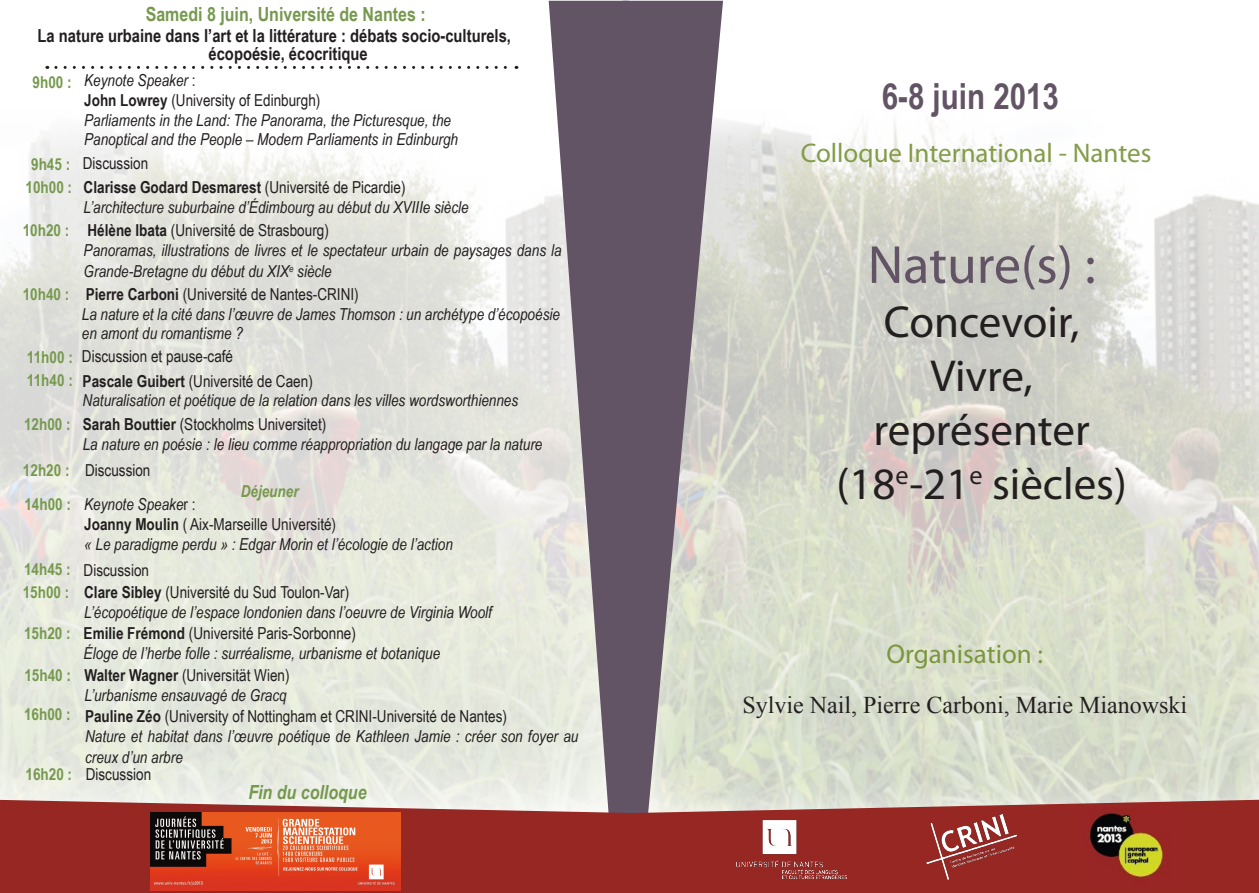
<style>
.page{position:relative;width:1259px;height:893px;background:#fff}
.page>*{position:absolute;margin:0;border:0;box-sizing:border-box;transform-origin:0 0}
.t1{font:54px "Myriad Pro";color:#625465}
.t2{font:45px "Myriad Pro";color:#231f20}
.t3{font:700 36px "Arial Narrow";color:#625465}
.t4{font:27px "Myriad Pro";color:#839c48}
.t5{font:27px "Myriad Pro";color:#7a963f}
.t6{font:24px "Times New Roman";color:#231f20}
.t7{font:700 19.5px "Arial Narrow";color:#76994e}
.t8{font:italic 700 19.5px "Arial Narrow";color:#76994e}
.t9{font:700 18px "Arial Narrow";color:#231f20}
.t10{font:italic 16.5px/21.6px "Arial Narrow";color:#231f20}
.t11{font:16.5px "Arial Narrow";color:#231f20}
.t12{font:700 16.5px "Arial Narrow";color:#76994e}
.t13{font:700 16.5px "Arial Narrow";color:#231f20}
.t14{font:italic 700 16.5px "Arial Narrow";color:#76994e}
.s1{font-style:normal}
.s2{font-weight:700}
.s3{font-weight:400}
</style>
<div class="page">
<img style="left:723px;top:120px;width:536px;height:680px">
<svg style="left:629px;top:1px;width:94px;height:799px;background:#90888e"></svg>
<svg style="left:629px;top:800px;width:630px;height:93px;background:#9e3b36"></svg>
<svg style="left:549px;top:1px;width:80px;height:799px;background:#968e96"></svg>
<svg style="left:56px;top:66px;width:461px;height:3px"></svg>
<svg style="left:0;top:800px;width:629px;height:93px;background:#9f3b36"></svg>
<img style="left:736px;top:819px;width:111px;height:60px">
<img style="left:921px;top:809px;width:100px;height:75px">
<img style="left:1079px;top:808px;width:100px;height:83px">
<img style="left:151px;top:813px;width:249px;height:78px">
<p class="t7" style="left:146px;top:0;width:281px">Samedi 8 juin, Université de Nantes :</p>
<p class="t9" style="left:38px;top:22px;width:475px">La nature urbaine dans l’art et la littérature : débats socio-culturels,</p>
<p class="t9" style="left:208px;top:40px;width:161px">écopoésie, écocritique</p>
<p class="t12" style="left:33px;top:69px;width:41px">9h00 :</p>
<p class="t10" style="left:84px;top:69px;width:113px">Keynote Speaker <span class="s1">:</span></p>
<p class="t11" style="left:84px;top:88px;width:238px"><span class="s2">John Lowrey</span> (University of Edinburgh)</p>
<p class="t10" style="left:84px;top:109px;width:368px">Parliaments in the Land: The Panorama, the Picturesque, the</p>
<p class="t10" style="left:84px;top:128px;width:375px">Panoptical and the People – Modern Parliaments in Edinburgh</p>
<p class="t12" style="left:31px;top:151px;width:41px">9h45 :</p>
<p class="t11" style="left:83px;top:151px;width:67px">Discussion</p>
<p class="t12" style="left:26px;top:174px;width:48px">10h00 :</p>
<p class="t13" style="left:84px;top:174px;width:323px">Clarisse Godard Desmarest <span class="s3">(Université de Picardie)</span></p>
<p class="t10" style="left:84px;top:196px;width:386px">L’architecture suburbaine d’Édimbourg au début du XVIIIe siècle</p>
<p class="t12" style="left:23px;top:218px;width:48px">10h20 :</p>
<p class="t11" style="left:87px;top:218px;width:243px"><span class="s2">Hélène Ibata</span> (Université de Strasbourg)</p>
<p class="t10" style="left:84px;top:239px;width:479px">Panoramas, illustrations de livres et le spectateur urbain de paysages dans la<br>Grande-Bretagne du début du XIX<sup>e</sup> siècle</p>
<p class="t12" style="left:23px;top:281px;width:48px">10h40 :</p>
<p class="t11" style="left:86px;top:282px;width:274px"><span class="s2">Pierre Carboni</span> (Université de Nantes-CRINI)</p>
<p class="t10" style="left:82px;top:304px;width:479px;line-height:19.8px">La nature et la cité dans l’œuvre de James Thomson : un archétype d’écopoésie en amont du romantisme ?</p>
<p class="t12" style="left:27px;top:345px;width:47px">11h00 :</p>
<p class="t11" style="left:82px;top:344px;width:153px">Discussion et pause-café</p>
<p class="t12" style="left:27px;top:368px;width:47px">11h40 :</p>
<p class="t11" style="left:83px;top:369px;width:232px"><span class="s2">Pascale Guibert</span> (Université de Caen)</p>
<p class="t10" style="left:83px;top:389px;width:437px">Naturalisation et poétique de la relation dans les villes wordsworthiennes</p>
<p class="t12" style="left:24px;top:412px;width:48px">12h00 :</p>
<p class="t11" style="left:83px;top:412px;width:245px"><span class="s2">Sarah Bouttier</span> (Stockholms Universitet)</p>
<p class="t10" style="left:83px;top:433px;width:461px">La nature en poésie : le lieu comme réappropriation du langage par la nature</p>
<p class="t12" style="left:23px;top:457px;width:48px">12h20 :</p>
<p class="t11" style="left:85px;top:458px;width:67px">Discussion</p>
<p class="t14" style="left:241px;top:478px;width:59px">Déjeuner</p>
<p class="t12" style="left:24px;top:492px;width:48px">14h00 :</p>
<p class="t10" style="left:84px;top:493px;width:113px">Keynote Speake<span class="s1">r :</span></p>
<p class="t11" style="left:84px;top:512px;width:253px"><span class="s2">Joanny Moulin</span> ( Aix-Marseille Université)</p>
<p class="t10" style="left:84px;top:533px;width:370px">« Le paradigme perdu » : Edgar Morin et l’écologie de l’action</p>
<p class="t12" style="left:23px;top:580px;width:48px">15h00 :</p>
<p class="t11" style="left:84px;top:580px;width:266px"><span class="s2">Clare Sibley</span> (Université du Sud Toulon-Var)</p>
<p class="t10" style="left:84px;top:601px;width:409px">L’écopoétique de l’espace londonien dans l’oeuvre de Virginia Woolf</p>
<p class="t12" style="left:24px;top:621px;width:48px">15h20 :</p>
<p class="t11" style="left:84px;top:621px;width:274px"><span class="s2">Emilie Frémond</span> (Université Paris-Sorbonne)</p>
<p class="t10" style="left:84px;top:642px;width:358px">Éloge de l’herbe folle : surréalisme, urbanisme et botanique</p>
<p class="t12" style="left:24px;top:663px;width:48px">15h40 :</p>
<p class="t11" style="left:84px;top:663px;width:206px"><span class="s2">Walter Wagner</span> (Universität Wien)</p>
<p class="t10" style="left:84px;top:684px;width:204px">L’urbanisme ensauvagé de Gracq</p>
<p class="t12" style="left:24px;top:702px;width:48px">16h00 :</p>
<p class="t11" style="left:85px;top:704px;width:423px"><span class="s2">Pauline Zéo</span> (University of Nottingham et CRINI-Université de Nantes)</p>
<p class="t10" style="left:85px;top:725px;width:495px">Nature et habitat dans l’œuvre poétique de Kathleen Jamie : créer son foyer au creux d’un arbre</p>
<p class="t12" style="left:26px;top:761px;width:48px">16h20 :</p>
<p class="t11" style="left:86px;top:762px;width:67px">Discussion</p>
<p class="t8" style="left:248px;top:778px;width:120px">Fin du colloque</p>
<p class="t12" style="left:24px;top:556px;width:48px">14h45 :</p>
<p class="t11" style="left:84px;top:558px;width:67px">Discussion</p>
<p class="t3" style="left:881px;top:70px;width:179px">6-8 juin 2013</p>
<p class="t4" style="left:800px;top:136px;width:352px">Colloque International - Nantes</p>
<p class="t1" style="left:867px;top:231px;width:229px">Nature(s) :</p>
<p class="t2" style="left:883px;top:294px;width:197px">Concevoir,</p>
<p class="t2" style="left:930px;top:348px;width:104px">Vivre,</p>
<p class="t2" style="left:873px;top:402px;width:218px">représenter</p>
<p class="t2" style="left:836px;top:456px;width:292px">(18<sup>e</sup>-21<sup>e</sup> siècles)</p>
<p class="t5" style="left:886px;top:637px;width:158px">Organisation :</p>
<p class="t6" style="left:742px;top:689px;width:446px">Sylvie Nail, Pierre Carboni, Marie Mianowski</p>
</div>
